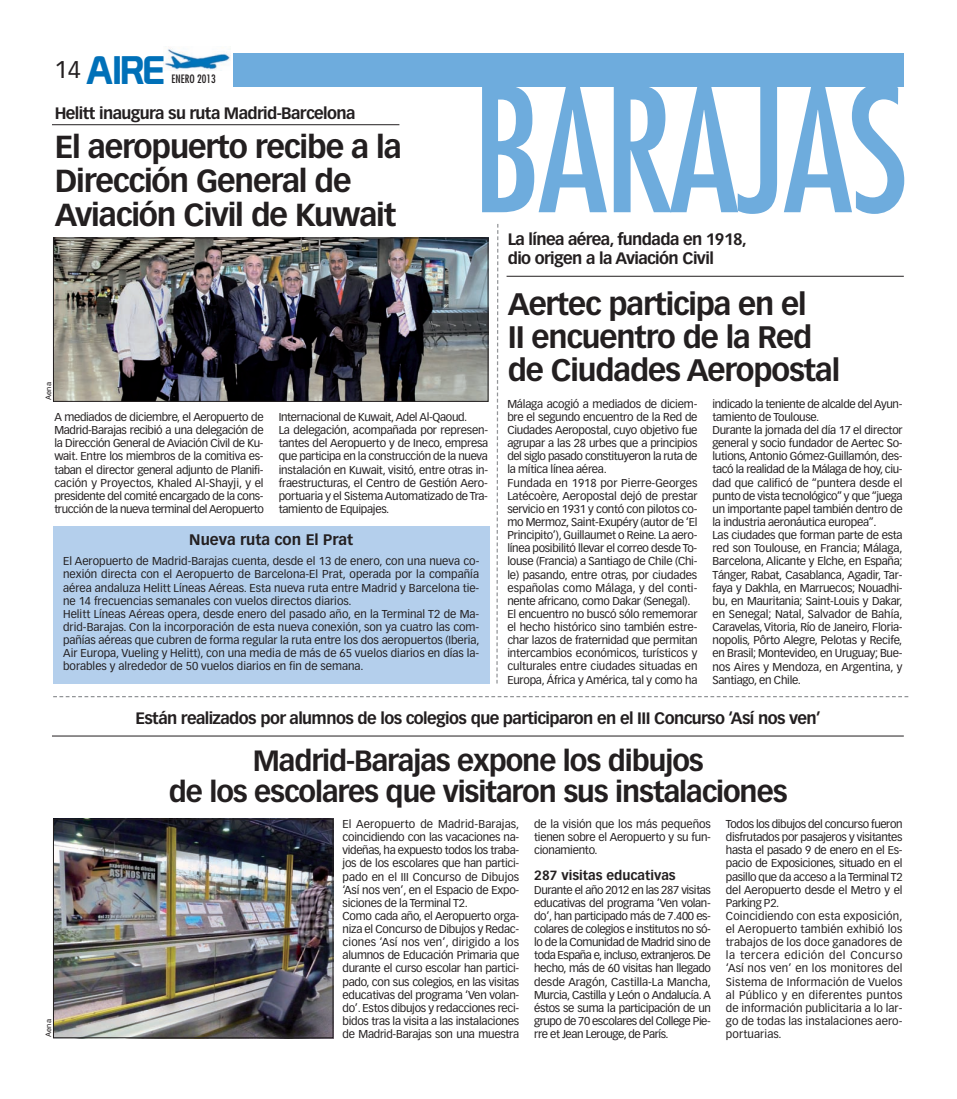
<style>
.page{position:relative;width:957px;height:1099px;background:#fff}
.page>*{position:absolute;margin:0;border:0;box-sizing:border-box;transform-origin:0 0}
.t1{font:condensed 168.38px "Futura";letter-spacing:-.025em;color:#6eacdd}
.t2{font:38.88px "Prototype";color:#0070b8}
.t3{font:700 31.25px/33.8px "Vectora LH";letter-spacing:-.035em;color:#231f20}
.t4{font:700 30.5px/33px "Vectora LH";letter-spacing:-.035em;color:#231f20}
.t5{font:700 28.75px/31.2px "Vectora LH";letter-spacing:-.035em;color:#231f20;text-align:center}
.t6{font:700 16.25px/18.8px "Vectora LH";letter-spacing:-.035em;color:#231f20}
.t7{font:700 15px "Vectora LH";color:#231f20}
.t8{font:700 13.12px "Vectora LH";color:#231f20}
.t9{font:11.25px/13.1px "Vectora LH";letter-spacing:-.02em;color:#231f20}
.t10{font:11.25px/13.1px "Vectora LH";color:#231f20}
.t11{font:11.25px/13.1px "Vectora LH";letter-spacing:.005em;color:#231f20}
.t12{font:condensed 11.25px "Futura";color:#231f20}
.t13{font:7.5px "Helvetica";color:#231f20}
</style>
<div class="page">
<div style="left:234px;top:53px;width:670px;height:33px;background:#6eacdd"></div>
<img style="left:164px;top:47px;width:66px;height:24px">
<hr style="left:52px;top:124px;width:347px;height:1px;background:#231f20">
<hr style="left:506px;top:276px;width:398px;height:1px;background:#231f20">
<img style="left:54px;top:818px;width:279px;height:218px">
<div style="left:53px;top:819px;width:280px;height:219px;border:1px solid #231f20"></div>
<img style="left:53px;top:237px;width:435px;height:162px">
<div style="left:53px;top:238px;width:435px;height:163px;border:1px solid #231f20"></div>
<svg style="left:53px;top:696px;width:855px;height:1px"></svg>
<div style="left:53px;top:526px;width:436px;height:157px;background:#b4cfec"></div>
<hr style="left:52px;top:735px;width:852px;height:1px;background:#231f20">
<svg style="left:496px;top:224px;width:3px;height:459px"></svg>
<h2 class="t2" style="left:54px;top:56px;width:112px"><sup>14</sup> AIRE</h2>
<p class="t12" style="left:172px;top:74px;width:46px">ENERO 2013</p>
<h3 class="t6" style="left:55px;top:105px;width:302px">Helitt inaugura su ruta Madrid-Barcelona</h3>
<h3 class="t3" style="left:55px;top:132px;width:348px">El aeropuerto recibe a la<br>Dirección General de<br>Aviación Civil de Kuwait</h3>
<h1 class="t1" style="left:472px;top:72px;width:438px">BARAJAS</h1>
<h3 class="t6" style="left:508px;top:231px;width:241px">La línea aérea, fundada en 1918, dio origen a la Aviación Civil</h3>
<p class="t13" style="left:46px;top:400px;width:19px;rotate:-90deg">Aena</p>
<p class="t9" style="left:54px;top:411px;width:211px;text-align:justify">A mediados de diciembre, el Aeropuerto de Madrid-Barajas recibió a una delegación de la Dirección General de Aviación Civil de Ku&shy;wait. Entre los miembros de la comitiva es&shy;taban el director general adjunto de Planifi&shy;cación y Proyectos, Khaled Al-Shayji, y el presidente del comité encargado de la cons&shy;trucción de la nueva terminal del Aeropuerto</p>
<p class="t9" style="left:279px;top:411px;width:211px">Internacional de Kuwait,Adel Al-Qaoud.<br>La delegación, acompañada por represen&shy;tantes del Aeropuerto y de Ineco, empresa que participa en la construcción de la nueva instalación en Kuwait, visitó, entre otras in&shy;fraestructuras, el Centro de Gestión Aero&shy;portuaria y el Sistema Automatizado de Tra&shy;tamiento de Equipajes.</p>
<h3 class="t7" style="left:189px;top:533px;width:165px">Nueva ruta con El Prat</h3>
<p class="t10" style="left:63px;top:555px;width:418px">El Aeropuerto de Madrid-Barajas cuenta, desde el 13 de enero, con una nueva co&shy;nexión directa con el Aeropuerto de Barcelona-El Prat, operada por la compañía aérea andaluza Helitt Líneas Aéreas. Esta nueva ruta entre Madrid y Barcelona tie&shy;ne 14 frecuencias semanales con vuelos directos diarios.<br>Helitt Líneas Aéreas opera, desde enero del pasado año, en la Terminal T2 de Ma&shy;drid-Barajas. Con la incorporación de esta nueva conexión, son ya cuatro las com&shy;pañías aéreas que cubren de forma regular la ruta entre los dos aeropuertos (Iberia, Air Europa, Vueling y Helitt), con una media de más de 65 vuelos diarios en días la&shy;borables y alrededor de 50 vuelos diarios en fin de semana.</p>
<h3 class="t4" style="left:508px;top:289px;width:334px">Aertec participa en el<br>II encuentro de la Red de Ciudades Aeropostal</h3>
<p class="t9" style="left:507px;top:398px;width:192px">Málaga acogió a mediados de diciem&shy;bre el segundo encuentro de la Red de Ciudades Aeropostal, cuyo objetivo fue agrupar a las 28 urbes que a principios del siglo pasado constituyeron la ruta de la mítica línea aérea.<br>Fundada en 1918 por Pierre-Georges Latécoère, Aeropostal dejó de prestar servicio en 1931 y contó con pilotos co&shy;mo Mermoz, Saint-Exupéry (autor de ‘El Principito’), Guillaumet o Reine. La aero&shy;línea posibilitó llevar el correo desde To&shy;louse (Francia) a Santiago de Chile (Chi&shy;le) pasando, entre otras, por ciudades españolas como Málaga, y del conti&shy;nente africano, como Dakar (Senegal).<br>El encuentro no buscó sólo rememorar el hecho histórico sino también estre&shy;char lazos de fraternidad que permitan intercambios económicos, turísticos y culturales entre ciudades situadas en Europa, África y América, tal y como ha</p>
<p class="t9" style="left:712px;top:398px;width:192px">indicado la teniente de alcalde del Ayun&shy;tamiento de Toulouse.<br>Durante la jornada del día 17 el director general y socio fundador de Aertec So&shy;lutions,Antonio Gómez-Guillamón, des&shy;tacó la realidad de la Málaga de hoy, ciu&shy;dad que calificó de “puntera desde el punto de vista tecnológico” y que “juega un importante papel también dentro de la industria aeronáutica europea”.<br>Las ciudades que forman parte de esta red son Toulouse, en Francia; Málaga, Barcelona, Alicante y Elche, en España; Tánger, Rabat, Casablanca, Agadir, Tar&shy;faya y Dakhla, en Marruecos; Nouadhi&shy;bu, en Mauritania; Saint-Louis y Dakar, en Senegal; Natal, Salvador de Bahía, Caravelas, Vitoria, Río de Janeiro, Floria&shy;nopolis, Pôrto Alegre, Pelotas y Recife, en Brasil; Montevideo, en Uruguay; Bue&shy;nos Aires y Mendoza, en Argentina, y Santiago, en Chile.</p>
<h3 class="t6" style="left:135px;top:710px;width:687px">Están realizados por alumnos de los colegios que participaron en el III Concurso ‘Así nos ven’</h3>
<p class="t13" style="left:46px;top:1036px;width:19px;rotate:-90deg">Aena</p>
<h3 class="t5" style="left:169px;top:746px;width:620px">Madrid-Barajas expone los dibujos<br>de los escolares que visitaron sus instalaciones</h3>
<p class="t9" style="left:342px;top:818px;width:178px">El Aeropuerto de Madrid-Barajas, coincidiendo con las vacaciones na&shy;videñas, ha expuesto todos los traba&shy;jos de los escolares que han partici&shy;pado en el III Concurso de Dibujos ‘Así nos ven’, en el Espacio de Expo&shy;siciones de la Terminal T2.<br>Como cada año, el Aeropuerto orga&shy;niza el Concurso de Dibujos y Redac&shy;ciones ‘Así nos ven’, dirigido a los alumnos de Educación Primaria que durante el curso escolar han partici&shy;pado, con sus colegios, en las visitas educativas del programa ‘Ven volan&shy;do’. Estos dibujos y redacciones reci&shy;bidos tras la visita a las instalaciones de Madrid-Barajas son una muestra</p>
<p class="t9" style="left:534px;top:818px;width:178px;text-align:justify">de la visión que los más pequeños tienen sobre el Aeropuerto y su fun&shy;cionamiento.</p>
<p class="t8" style="left:534px;top:870px;width:143px">287 visitas educativas</p>
<p class="t9" style="left:534px;top:883px;width:178px;text-align:justify">Durante el año 2012 en las 287 visitas educativas del programa ‘Ven volan&shy;do’, han participado más de 7.400 es&shy;colares de colegios e institutos no só&shy;lo de la Comunidad de Madrid sino de toda España e, incluso, extranjeros. De hecho, más de 60 visitas han llegado desde Aragón, Castilla-La Mancha, Murcia, Castilla y León o Andalucía. A éstos se suma la participación de un grupo de 70 escolares del College Pie&shy;rre et Jean Lerouge, de París.</p>
<p class="t11" style="left:726px;top:818px;width:178px">Todos los dibujos del concurso fueron disfrutados por pasajeros y visitantes hasta el pasado 9 de enero en el Es&shy;pacio de Exposiciones, situado en el pasillo que da acceso a la Terminal T2 del Aeropuerto desde el Metro y el<br>Parking P2.<br>Coincidiendo con esta exposición, el Aeropuerto también exhibió los trabajos de los doce ganadores de la tercera edición del Concurso ‘Así nos ven’ en los monitores del<br>Sistema de Información de Vuelos al Público y en diferentes puntos de información publicitaria a lo lar&shy;go de todas las instalaciones aero&shy;portuarias.</p>
</div>
